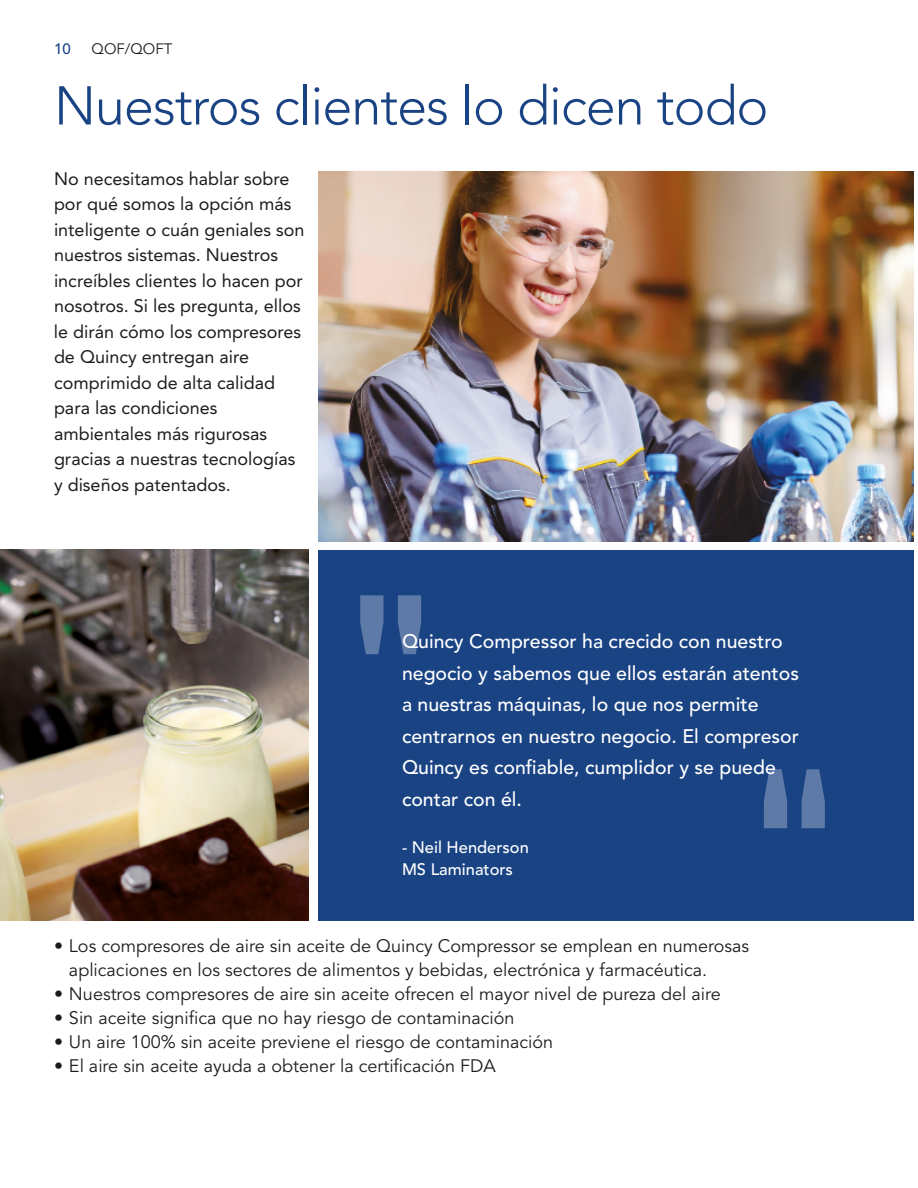
<style>
.page{position:relative;width:918px;height:1188px;background:#fff}
.page>*{position:absolute;margin:0;border:0;box-sizing:border-box;transform-origin:0 0}
.t1{font:232.5px "Arial";color:#fff}
.t2{font:300 54px "Avenir LT Std";letter-spacing:-.02em;color:#1a4384}
.t3{font:500 19.5px/31.5px "Avenir LT Std";color:#fff}
.t4{font:18px/24px "Avenir LT Std";color:#1d1d1b}
.t5{font:18px/25.5px "Avenir LT Std";color:#1d1d1b}
.t6{font:500 16.5px/22.5px "Avenir LT Std";color:#fff}
.t7{font:15px "Avenir LT Std";color:#1d1d1b}
.t8{font:500 15px "Avenir LT Std";color:#1a4384}
</style>
<div class="page">
<img style="left:0;top:550px;width:309px;height:370px">
<img style="left:318px;top:171px;width:596px;height:371px">
<div style="left:318px;top:550px;width:596px;height:370px;background:#1a4384"></div>
<p class="t8" style="left:54px;top:40px;width:18px">10</p>
<p class="t7" style="left:92px;top:40px;width:82px">QOF/QOFT</p>
<h2 class="t2" style="left:54px;top:74px;width:716px">Nuestros clientes lo dicen todo</h2>
<p class="t5" style="left:54px;top:166px;width:252px">No necesitamos hablar sobre por qué somos la opción más inteligente o cuán geniales son nuestros sistemas. Nuestros increíbles clientes lo hacen por nosotros. Si les pregunta, ellos le dirán cómo los compresores de Quincy entregan aire comprimido de alta calidad para las condiciones ambientales más rigurosas gracias a nuestras tecnologías y diseños patentados.</p>
<h1 class="t1" style="left:350px;top:528px;width:84px">"</h1>
<p class="t3" style="left:402px;top:626px;width:399px">Quincy Compressor ha crecido con nuestro negocio y sabemos que ellos estarán atentos</p>
<p class="t3" style="left:402px;top:689px;width:399px">a nuestras máquinas, lo que nos permite centrarnos en nuestro negocio. El compresor Quincy es confiable, cumplidor y se puede contar con él.</p>
<p class="t6" style="left:402px;top:836px;width:128px">- Neil Henderson<br>MS Laminators</p>
<h1 class="t1" style="left:836px;top:896px;width:84px;rotate:-180deg">"</h1>
<p class="t4" style="left:69px;top:934px;width:682px;text-indent:-15px">• Los compresores de aire sin aceite de Quincy Compressor se emplean en numerosas aplicaciones en los sectores de alimentos y bebidas, electrónica y farmacéutica.</p>
<p class="t4" style="left:54px;top:982px;width:668px">• Nuestros compresores de aire sin aceite ofrecen el mayor nivel de pureza del aire</p>
<p class="t4" style="left:54px;top:1006px;width:462px">• Sin aceite significa que no hay riesgo de contaminación</p>
<p class="t4" style="left:54px;top:1030px;width:501px">• Un aire 100% sin aceite previene el riesgo de contaminación</p>
<p class="t4" style="left:54px;top:1054px;width:443px">• El aire sin aceite ayuda a obtener la certificación FDA</p>
</div>
